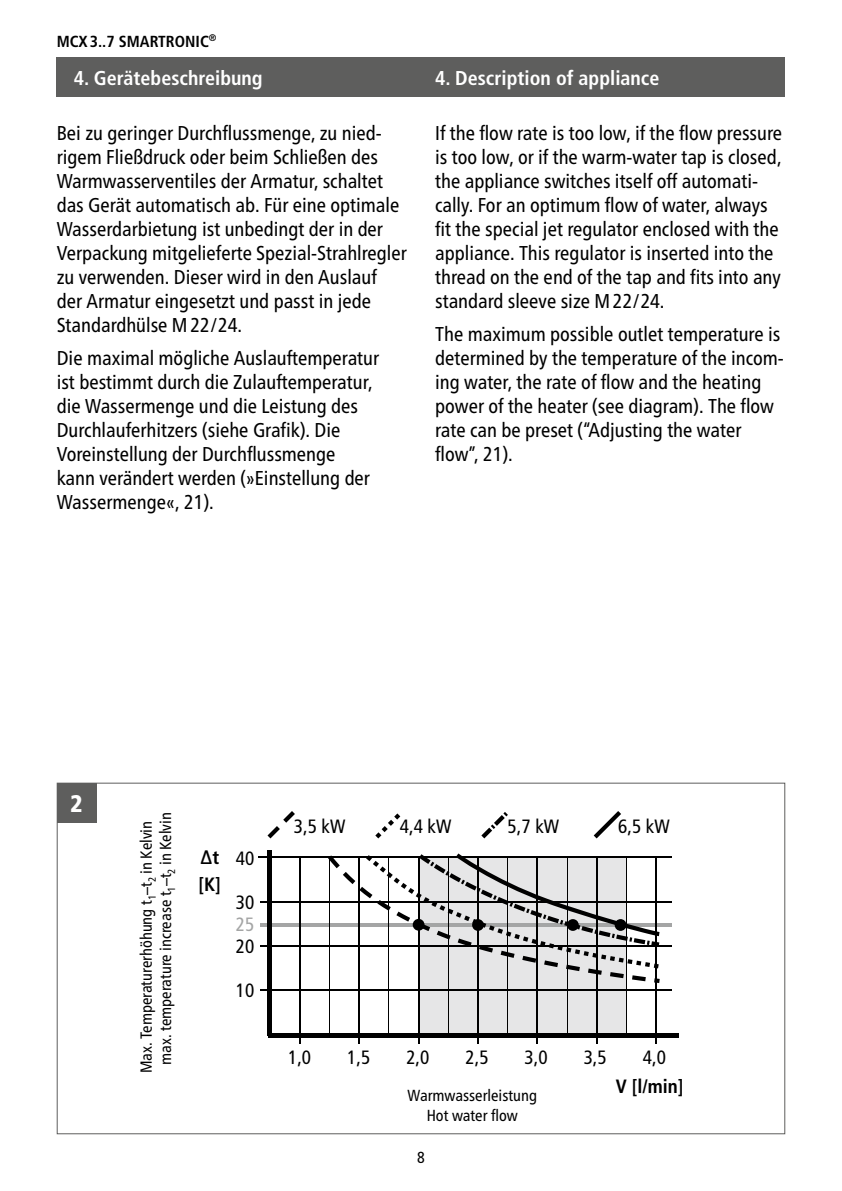
<style>
.page{position:relative;width:842px;height:1191px;background:#fff}
.page>*{position:absolute;margin:0;border:0;box-sizing:border-box;transform-origin:0 0}
.t1{font:900 condensed 24px "Frutiger LT Std";color:#fff}
.t2{font:condensed 20px/24px "Frutiger Neue LTW1 G";color:#000}
.t3{font:700 condensed 20px "Frutiger LT Std";color:#fff}
.t4{font:condensed 19.2px "Frutiger LT Std";color:#000}
.t5{font:700 condensed 19.2px/26.4px "Frutiger LT Std";color:#000}
.t6{font:condensed 19.2px "Frutiger LT Std";color:#a4a5a5}
.t7{font:condensed 16px/19.2px "Frutiger Neue LTW1 G";color:#000;text-align:center}
.t8{font:700 condensed 16px "Frutiger LT Std";color:#000}
.t9{font:condensed 16px "Frutiger LT Std";color:#000}
.s1{font-weight:400}
</style>
<div class="page">
<div style="left:57px;top:782px;width:39px;height:40px;background:#5e5e5d"></div>
<div style="left:57px;top:57px;width:728px;height:39px;background:#5e5e5d"></div>
<div style="left:420px;top:856px;width:206px;height:178px;background:#e6e6e7"></div>
<hr style="left:260px;top:923px;width:411px;height:3px;background:#a4a5a5">
<hr style="left:268px;top:850px;width:4px;height:185px;background:#000">
<hr style="left:268px;top:1033px;width:411px;height:4px;background:#000">
<svg style="left:328px;top:855px;width:332px;height:128px"></svg>
<svg style="left:366px;top:853px;width:293px;height:115px"></svg>
<svg style="left:267px;top:811px;width:28px;height:27px"></svg>
<svg style="left:375px;top:813px;width:25px;height:25px"></svg>
<svg style="left:481px;top:812px;width:27px;height:26px"></svg>
<svg style="left:594px;top:811px;width:27px;height:27px"></svg>
<hr style="left:260px;top:989px;width:412px;height:1px;background:#000">
<hr style="left:260px;top:945px;width:412px;height:1px;background:#000">
<hr style="left:260px;top:901px;width:412px;height:1px;background:#000">
<hr style="left:258px;top:856px;width:414px;height:1px;background:#000">
<hr style="left:329px;top:856px;width:1px;height:178px;background:#000">
<hr style="left:388px;top:856px;width:1px;height:178px;background:#000">
<hr style="left:448px;top:856px;width:1px;height:178px;background:#000">
<hr style="left:507px;top:856px;width:1px;height:178px;background:#000">
<hr style="left:567px;top:856px;width:1px;height:178px;background:#000">
<hr style="left:626px;top:856px;width:1px;height:178px;background:#000">
<hr style="left:299px;top:856px;width:2px;height:187px;background:#000">
<hr style="left:358px;top:856px;width:2px;height:187px;background:#000">
<hr style="left:418px;top:856px;width:1px;height:187px;background:#000">
<hr style="left:477px;top:856px;width:2px;height:187px;background:#000">
<hr style="left:536px;top:856px;width:2px;height:187px;background:#000">
<hr style="left:596px;top:856px;width:2px;height:187px;background:#000">
<hr style="left:655px;top:856px;width:2px;height:187px;background:#000">
<p class="t8" style="left:57px;top:32px;width:161px">MCX3..7 SMARTRONIC<sup>®</sup></p>
<p class="t3" style="left:74px;top:66px;width:190px">4. Gerätebeschreibung</p>
<p class="t3" style="left:435px;top:66px;width:226px">4. Description of appliance</p>
<p class="t2" style="left:57px;top:121px;width:352px">Bei zu geringer Durchflussmenge, zu nied&shy;rigem Fließdruck oder beim Schließen des Warmwasserventiles der Armatur, schaltet das Gerät automatisch ab. Für eine optimale Wasserdarbietung ist unbedingt der in der Verpackung mitgelieferte Spezial-Strahlregler zu verwenden. Dieser wird in den Auslauf der Armatur eingesetzt und passt in jede Standardhülse M22/24.</p>
<p class="t2" style="left:57px;top:346px;width:324px">Die maximal mögliche Auslauftemperatur ist bestimmt durch die Zulauftemperatur, die Wassermenge und die Leistung des Durchlauferhitzers (siehe Grafik). Die Voreinstellung der Durchflussmenge<br>kann verändert werden (»Einstellung der Wassermenge«, 21).</p>
<p class="t2" style="left:435px;top:121px;width:348px">If the flow rate is too low, if the flow pressure is too low, or if the warm-water tap is closed, the appliance switches itself off automati&shy;cally. For an optimum flow of water, always fit the special jet regulator enclosed with the appliance. This regulator is inserted into the thread on the end of the tap and fits into any standard sleeve size M22/24.</p>
<p class="t2" style="left:435px;top:322px;width:350px">The maximum possible outlet temperature is determined by the temperature of the incom&shy;ing water, the rate of flow and the heating power of the heater (see diagram). The flow rate can be preset (“Adjusting the water flow”, 21).</p>
<p class="t1" style="left:70px;top:788px;width:14px">2</p>
<p class="t7" style="left:137px;top:1073px;width:262px;rotate:-90deg">Max. Temperaturerhöhung t<sub>1</sub>–t<sub>2</sub> in Kelvin max. temperature increase t<sub>1</sub>–t<sub>2</sub> in Kelvin</p>
<p class="t5" style="left:198px;top:844px;width:57px">∆t <span class="s1">40 </span>[K]</p>
<p class="t4" style="left:236px;top:891px;width:20px">30</p>
<p class="t6" style="left:236px;top:913px;width:20px">25</p>
<p class="t4" style="left:236px;top:935px;width:20px">20</p>
<p class="t4" style="left:236px;top:979px;width:20px">10</p>
<p class="t4" style="left:294px;top:815px;width:53px">3,5 kW</p>
<p class="t4" style="left:400px;top:815px;width:53px">4,4 kW</p>
<p class="t4" style="left:508px;top:815px;width:53px">5,7 kW</p>
<p class="t4" style="left:618px;top:815px;width:53px">6,5 kW</p>
<p class="t4" style="left:288px;top:1045px;width:25px">1,0</p>
<p class="t4" style="left:347px;top:1045px;width:25px">1,5</p>
<p class="t4" style="left:406px;top:1045px;width:25px">2,0</p>
<p class="t4" style="left:465px;top:1045px;width:25px">2,5</p>
<p class="t4" style="left:525px;top:1045px;width:25px">3,0</p>
<p class="t4" style="left:584px;top:1045px;width:25px">3,5</p>
<p class="t4" style="left:643px;top:1045px;width:25px">4,0</p>
<p class="t5" style="left:616px;top:1072px;width:69px">V [l/min]</p>
<p class="t7" style="left:408px;top:1086px;width:131px">Warmwasserleistung<br>Hot water flow</p>
<p class="t9" style="left:417px;top:1148px;width:9px">8</p>
</div>
